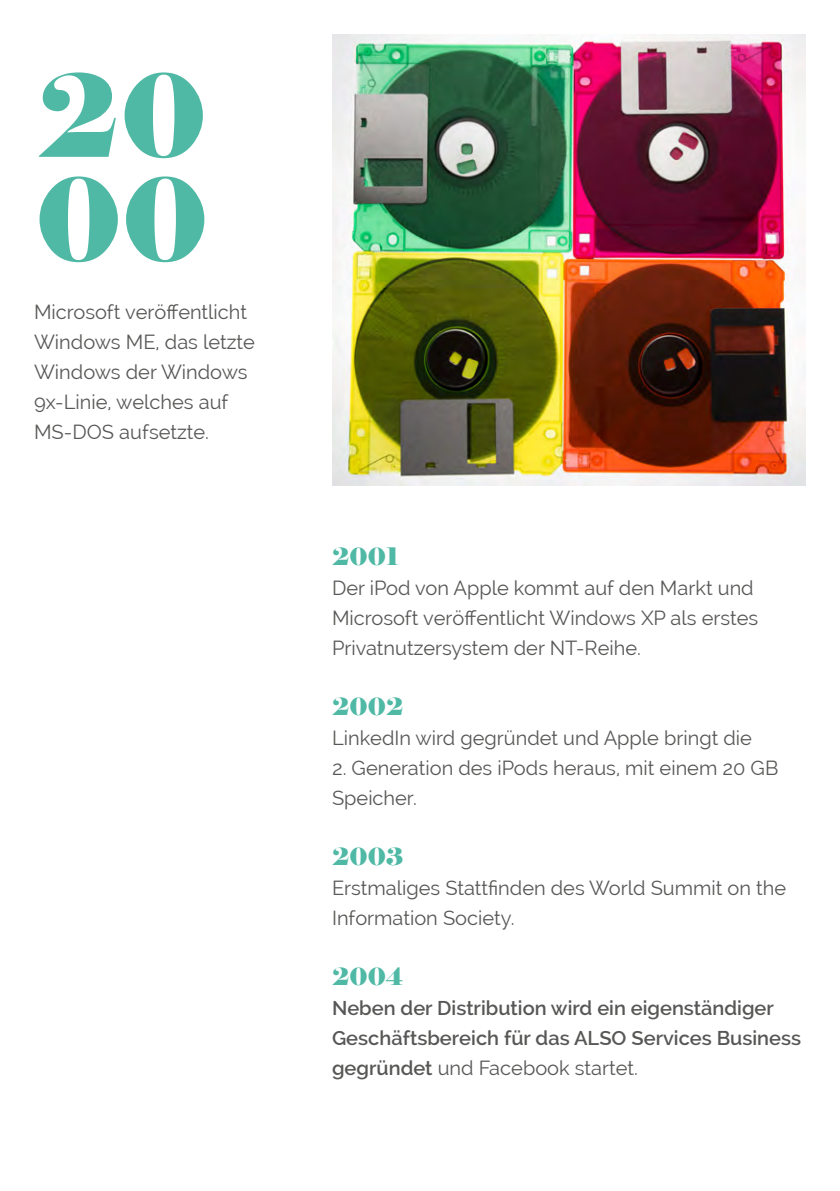
<style>
.page{position:relative;width:840px;height:1191px;background:#fff}
.page>*{position:absolute;margin:0;border:0;box-sizing:border-box;transform-origin:0 0}
.t1{font:114px/104px "Elephant";color:#4fb9a5}
.t2{font:24px "Elephant";color:#4fb9a5}
.t3{font:20px/30px "Raleway";color:#575756}
.t4{font:600 20px/30px "Raleway";color:#575756}
.s1{font-weight:400}
</style>
<div class="page">
<img style="left:332px;top:34px;width:473px;height:451px">
<h1 class="t1" style="left:35px;top:66px;width:174px">20<br>00</h1>
<p class="t3" style="left:34px;top:297px;width:222px">Microsoft veröffentlicht<br>Windows ME, das letzte<br>Windows der Windows<br>9x-Linie, welches auf<br>MS-DOS aufsetzte.</p>
<p class="t2" style="left:332px;top:541px;width:68px">2001</p>
<p class="t3" style="left:332px;top:573px;width:427px">Der iPod von Apple kommt auf den Markt und<br>Microsoft veröffentlicht Windows XP als erstes<br>Privatnutzersystem der NT-Reihe.</p>
<p class="t2" style="left:332px;top:691px;width:73px">2002</p>
<p class="t3" style="left:332px;top:723px;width:421px">LinkedIn wird gegründet und Apple bringt die</p>
<p class="t3" style="left:332px;top:753px;width:447px">2. Generation des iPods heraus, mit einem 20 GB<br>Speicher.</p>
<p class="t2" style="left:332px;top:841px;width:73px">2003</p>
<p class="t3" style="left:332px;top:873px;width:455px">Erstmaliges Stattfinden des World Summit on the<br>Information Society.</p>
<p class="t2" style="left:332px;top:961px;width:72px">2004</p>
<p class="t4" style="left:332px;top:993px;width:470px">Neben der Distribution wird ein eigenständiger<br>Geschäftsbereich für das ALSO Services Business gegründet <span class="s1">und Facebook startet.</span></p>
</div>
